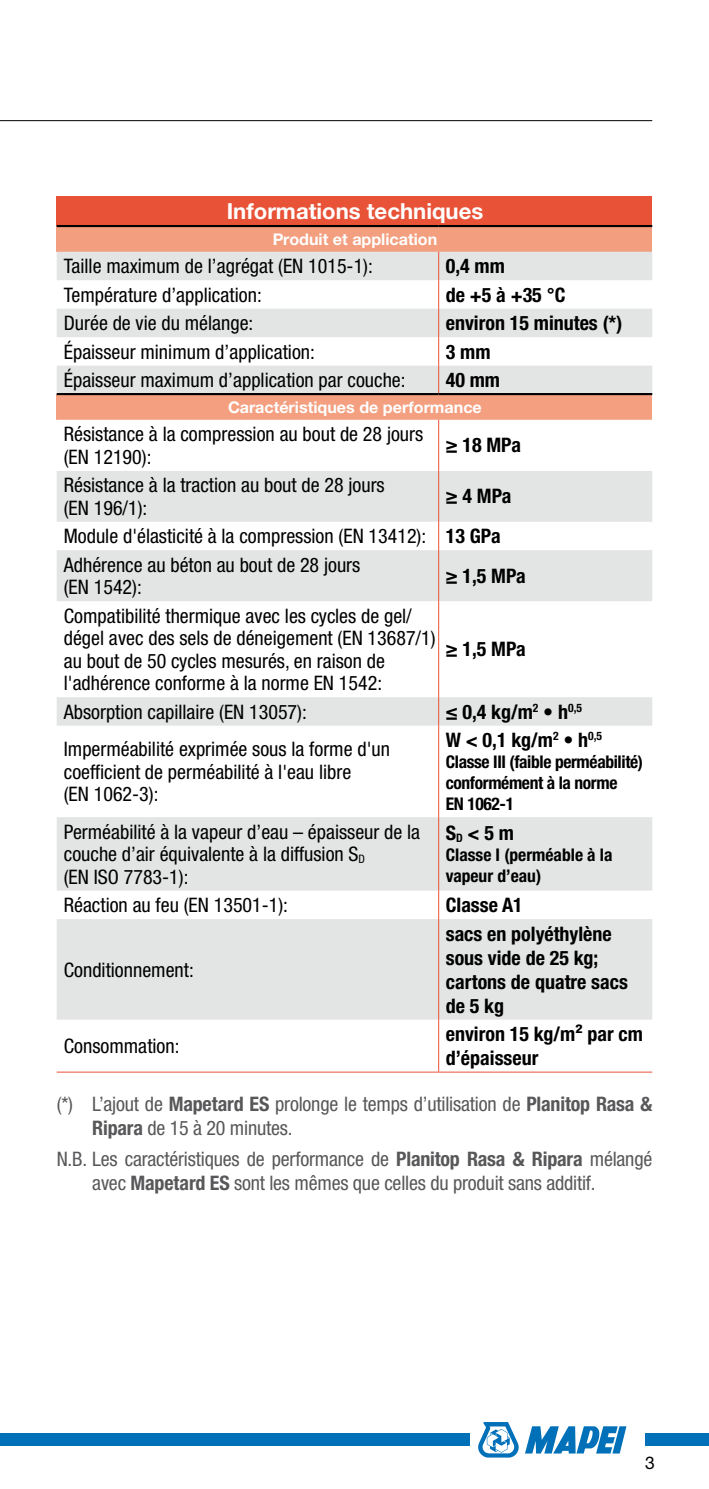
<style>
.page{position:relative;width:709px;height:1489px;background:#fff}
.page>*{position:absolute;margin:0;border:0;box-sizing:border-box;transform-origin:0 0}
.t1{font:700 22.25px "Helvetica Neue LTW1 G";color:#fff}
.t2{font:condensed 20px/22.5px "Helvetica Neue LTW1 G";color:#000}
.t3{font:condensed 20px/24px "Helvetica Neue LTW1 G";letter-spacing:-.01em;color:#58585a}
.t4{font:700 condensed 20px/24px "Helvetica Neue LTW1 G";color:#000}
.t5{font:700 condensed 17.5px/21px "Helvetica Neue LTW1 G";letter-spacing:-.02em;color:#000}
.t6{font:700 condensed 17.5px/21px "Helvetica Neue LTW1 G";color:#000}
.t7{font:17.5px "Helvetica Neue LTW1 G";color:#000}
.t8{font:700 16px "Helvetica Neue LTW1 G";color:#fff}
.s1{font-weight:700}
</style>
<div class="page">
<hr style="left:0;top:120px;width:652px;height:1px;background:#000">
<div style="left:0;top:1433px;width:470px;height:12px;background:#0071b9"></div>
<svg style="left:525px;top:1426px;width:101px;height:27px"></svg>
<div style="left:645px;top:1433px;width:64px;height:13px;background:#0071b9"></div>
<div style="left:57px;top:196px;width:595px;height:30px;background:#e85236"></div>
<div style="left:57px;top:226px;width:595px;height:26px;background:#f39e7e"></div>
<svg style="left:57px;top:252px;width:595px;height:767px;fill:#e3e4e4"></svg>
<div style="left:57px;top:394px;width:595px;height:26px;background:#f39f80"></div>
<svg style="left:57px;top:420px;width:595px;height:51px"></svg>
<hr style="left:438px;top:420px;width:1px;height:51px;background:#e85236">
<hr style="left:438px;top:471px;width:1px;height:50px;background:#e85236">
<svg style="left:438px;top:521px;width:1px;height:29px"></svg>
<hr style="left:438px;top:550px;width:1px;height:51px;background:#e85236">
<hr style="left:438px;top:601px;width:1px;height:96px;background:#e85236">
<svg style="left:438px;top:697px;width:1px;height:28px"></svg>
<hr style="left:438px;top:725px;width:1px;height:92px;background:#e85236">
<hr style="left:438px;top:817px;width:1px;height:73px;background:#e85236">
<svg style="left:438px;top:890px;width:1px;height:29px"></svg>
<hr style="left:438px;top:919px;width:1px;height:100px;background:#e85236">
<hr style="left:438px;top:1019px;width:1px;height:52px;background:#e85236">
<hr style="left:57px;top:225px;width:381px;height:2px;background:#000">
<hr style="left:438px;top:225px;width:214px;height:2px;background:#000">
<hr style="left:57px;top:1071px;width:381px;height:1px;background:#e85236">
<hr style="left:438px;top:1071px;width:214px;height:1px;background:#e85236">
<svg style="left:438px;top:252px;width:1px;height:141px"></svg>
<hr style="left:57px;top:393px;width:381px;height:2px;background:#000">
<hr style="left:438px;top:393px;width:214px;height:2px;background:#000">
<svg style="left:478px;top:1422px;width:40px;height:35px"></svg>
<p class="t1" style="left:227px;top:197px;width:258px">Informations techniques</p>
<p class="t8" style="left:273px;top:229px;width:166px">Produit et application</p>
<p class="t2" style="left:64px;top:255px;width:310px">Taille maximum de l’agrégat (EN 1015-1):</p>
<p class="t4" style="left:446px;top:254px;width:61px">0,4 mm</p>
<p class="t2" style="left:64px;top:283px;width:199px">Température d’application:</p>
<p class="t4" style="left:446px;top:282px;width:121px">de +5 à +35 °C</p>
<p class="t2" style="left:64px;top:312px;width:191px">Durée de vie du mélange:</p>
<p class="t4" style="left:446px;top:311px;width:178px">environ 15 minutes (*)</p>
<p class="t2" style="left:64px;top:340px;width:253px">Épaisseur minimum d’application:</p>
<p class="t4" style="left:446px;top:339px;width:46px">3 mm</p>
<p class="t2" style="left:64px;top:369px;width:343px">Épaisseur maximum d’application par couche:</p>
<p class="t4" style="left:446px;top:368px;width:56px">40 mm</p>
<p class="t8" style="left:228px;top:397px;width:255px">Caractéristiques de performance</p>
<p class="t2" style="left:64px;top:423px;width:361px">Résistance à la compression au bout de 28 jours (EN 12190):</p>
<p class="t4" style="left:446px;top:433px;width:77px">≥ 18 MPa</p>
<p class="t2" style="left:64px;top:474px;width:322px">Résistance à la traction au bout de 28 jours (EN 196/1):</p>
<p class="t2" style="left:64px;top:476px;width:449px;line-height:39.8px;text-indent:382px"><span class="s1">≥ 4 MPa<br></span>Module d'élasticité à la compression (EN 13412): <span class="s1">13 GPa</span></p>
<p class="t2" style="left:64px;top:553px;width:298px">Adhérence au béton au bout de 28 jours (EN 1542):</p>
<p class="t4" style="left:446px;top:564px;width:82px">≥ 1,5 MPa</p>
<p class="t2" style="left:64px;top:604px;width:373px">Compatibilité thermique avec les cycles de gel/ dégel avec des sels de déneigement (EN 13687/1) au bout de 50 cycles mesurés, en raison de l'adhérence conforme à la norme EN 1542:</p>
<p class="t4" style="left:446px;top:637px;width:82px">≥ 1,5 MPa</p>
<p class="t2" style="left:64px;top:700px;width:244px">Absorption capillaire (EN 13057):</p>
<p class="t4" style="left:446px;top:699px;width:138px">≤ 0,4 kg/m<sup>2</sup> • h<sup>0,5</sup></p>
<p class="t2" style="left:64px;top:737px;width:328px">Imperméabilité exprimée sous la forme d'un coefficient de perméabilité à l'eau libre<br>(EN 1062-3):</p>
<p class="t4" style="left:446px;top:728px;width:158px">W &lt; 0,1 kg/m<sup>2</sup> • h<sup>0,5</sup></p>
<p class="t5" style="left:446px;top:751px;width:199px">Classe III (faible perméabilité) conformément à la norme<br>EN 1062-1</p>
<p class="t2" style="left:64px;top:820px;width:358px">Perméabilité à la vapeur d’eau – épaisseur de la couche d’air équivalente à la diffusion S<sub>D<br></sub>(EN ISO 7783-1):</p>
<p class="t4" style="left:446px;top:821px;width:70px">S<sub>D</sub> &lt; 5 m</p>
<p class="t6" style="left:446px;top:844px;width:168px">Classe I (perméable à la vapeur d’eau)</p>
<p class="t2" style="left:64px;top:893px;width:226px">Réaction au feu (EN 13501-1):</p>
<p class="t4" style="left:446px;top:893px;width:78px">Classe A1</p>
<p class="t2" style="left:64px;top:958px;width:131px">Conditionnement:</p>
<p class="t4" style="left:446px;top:921px;width:184px">sacs en polyéthylène sous vide de 25 kg; cartons de quatre sacs de 5 kg</p>
<p class="t4" style="left:446px;top:1021px;width:199px">environ 15 kg/m² par cm d’épaisseur</p>
<p class="t3" style="left:92px;top:1091px;width:561px;text-indent:-35px">(*) L’ajout de <span class="s1">Mapetard ES</span> prolonge le temps d’utilisation de <span class="s1">Planitop Rasa &amp;<br>Ripara</span> de 15 à 20 minutes.</p>
<p class="t3" style="left:92px;top:1146px;width:561px;text-indent:-35px">N.B. Les caractéristiques de performance de <span class="s1">Planitop Rasa &amp; Ripara</span> mélangé avec <span class="s1">Mapetard ES</span> sont les mêmes que celles du produit sans additif.</p>
<p class="t2" style="left:64px;top:1034px;width:117px">Consommation:</p>
<p class="t7" style="left:645px;top:1451px;width:11px">3</p>
</div>
